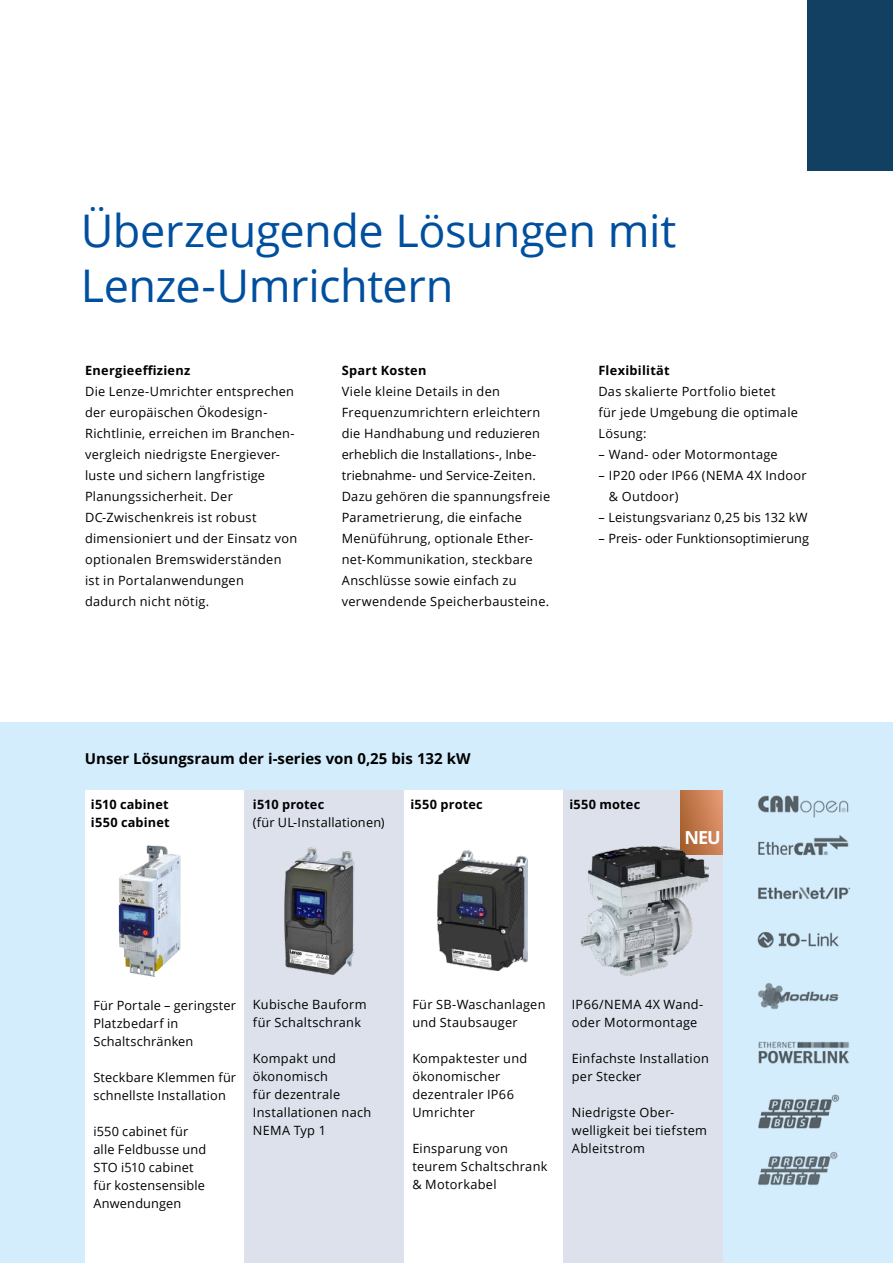
<style>
.page{position:relative;width:893px;height:1263px;background:#fff}
.page>*{position:absolute;margin:0;border:0;box-sizing:border-box;transform-origin:0 0}
.t1{font:45px/54.8px "Open Sans";letter-spacing:-.01em;color:#004f9f}
.t2{font:700 18px "Open Sans";color:#fff}
.t3{font:700 15px "Open Sans";color:#000}
.t4{font:12.75px/21px "Open Sans";letter-spacing:.02em;color:#000}
.t5{font:700 12.75px "Open Sans";letter-spacing:.02em;color:#000}
</style>
<div class="page">
<div style="left:0;top:723px;width:893px;height:540px;background:#d4edfc"></div>
<div style="left:85px;top:791px;width:159px;height:472px;background:#fff"></div>
<div style="left:404px;top:791px;width:159px;height:472px;background:#fff"></div>
<div style="left:244px;top:791px;width:160px;height:472px;background:#dce1eb"></div>
<div style="left:563px;top:791px;width:160px;height:472px;background:#dce1eb"></div>
<img style="left:119px;top:845px;width:62px;height:132px">
<img style="left:284px;top:847px;width:71px;height:128px">
<img style="left:438px;top:850px;width:90px;height:120px">
<img style="left:757px;top:795px;width:94px;height:390px">
<div style="left:808px;top:0;width:85px;height:170px;background:#114062"></div>
<div style="left:680px;top:791px;width:43px;height:64px;background:linear-gradient(to right,#ab6433,#de926a)"></div>
<img style="left:581px;top:847px;width:127px;height:128px">
<h1 class="t1" style="left:81px;top:202px;width:597px">Überzeugende Lösungen mit<br>Lenze-Umrichtern</h1>
<p class="t5" style="left:85px;top:362px;width:107px">Energieeffizienz</p>
<p class="t4" style="left:85px;top:381px;width:214px">Die Lenze-Umrichter entsprechen der europäischen Ökodesign-<br>Richtlinie, erreichen im Branchen&shy;vergleich niedrigste Energiever&shy;luste und sichern langfristige<br>Planungssicherheit. Der<br>DC-Zwischenkreis ist robust dimensioniert und der Einsatz von optionalen Bremswiderständen ist in Portalanwendungen dadurch nicht nötig.</p>
<p class="t5" style="left:342px;top:362px;width:86px">Spart Kosten</p>
<p class="t4" style="left:342px;top:381px;width:210px">Viele kleine Details in den<br>Frequenzumrichtern erleichtern die Handhabung und reduzieren erheblich die Installations-, Inbe&shy;triebnahme- und Service-Zeiten.<br>Dazu gehören die spannungsfreie<br>Parametrierung, die einfache<br>Menüführung, optionale Ether&shy;net-Kommunikation, steckbare<br>Anschlüsse sowie einfach zu verwendende Speicherbausteine.</p>
<p class="t5" style="left:598px;top:362px;width:73px">Flexibilität</p>
<p class="t4" style="left:598px;top:381px;width:201px">Das skalierte Portfolio bietet<br>für jede Umgebung die optimale<br>Lösung:</p>
<p class="t4" style="left:598px;top:444px;width:181px">– Wand- oder Motormontage</p>
<p class="t4" style="left:609px;top:465px;width:199px;text-indent:-11px">– IP20 oder IP66 (NEMA 4X Indoor &amp; Outdoor)</p>
<p class="t4" style="left:598px;top:507px;width:211px">– Leistungsvarianz 0,25 bis 132 kW</p>
<p class="t4" style="left:598px;top:528px;width:212px">– Preis- oder Funktionsoptimierung</p>
<p class="t3" style="left:85px;top:749px;width:387px">Unser Lösungsraum der i-series von 0,25 bis 132 kW</p>
<p class="t5" style="left:91px;top:795px;width:79px">i510 cabinet</p>
<p class="t5" style="left:253px;top:795px;width:73px">i510 protec</p>
<p class="t5" style="left:410px;top:795px;width:74px">i550 protec</p>
<p class="t5" style="left:569px;top:795px;width:72px">i550 motec</p>
<p class="t5" style="left:91px;top:813px;width:80px">i550 cabinet</p>
<p class="t4" style="left:253px;top:811px;width:133px">(für UL-Installationen)</p>
<h2 class="t2" style="left:684px;top:825px;width:38px">NEU</h2>
<p class="t4" style="left:93px;top:996px;width:144px;line-height:18px">Für Portale – geringster<br>Platzbedarf in<br>Schaltschränken</p>
<p class="t4" style="left:93px;top:1068px;width:144px;line-height:18px">Steckbare Klemmen für schnellste Installation</p>
<p class="t4" style="left:93px;top:1122px;width:115px;line-height:18px">i550 cabinet für alle Feldbusse und<br>STO i510 cabinet für kostensensible<br>Anwendungen</p>
<p class="t4" style="left:253px;top:995px;width:115px;line-height:18px">Kubische Bauform für Schaltschrank</p>
<p class="t4" style="left:253px;top:1049px;width:120px;line-height:18px">Kompakt und ökonomisch<br>für dezentrale<br>Installationen nach<br>NEMA Typ 1</p>
<p class="t4" style="left:412px;top:995px;width:135px;line-height:18px">Für SB-Waschanlagen und Staubsauger</p>
<p class="t4" style="left:412px;top:1049px;width:117px;line-height:18px">Kompaktester und ökonomischer dezentraler IP66<br>Umrichter</p>
<p class="t4" style="left:412px;top:1139px;width:137px;line-height:18px">Einsparung von teurem Schaltschrank &amp; Motorkabel</p>
<p class="t4" style="left:572px;top:995px;width:133px;line-height:18px">IP66/NEMA 4X Wand&shy;oder Motormontage</p>
<p class="t4" style="left:572px;top:1049px;width:139px;line-height:18px">Einfachste Installation per Stecker</p>
<p class="t4" style="left:572px;top:1103px;width:137px;line-height:18px">Niedrigste Ober&shy;welligkeit bei tiefstem<br>Ableitstrom</p>
</div>
